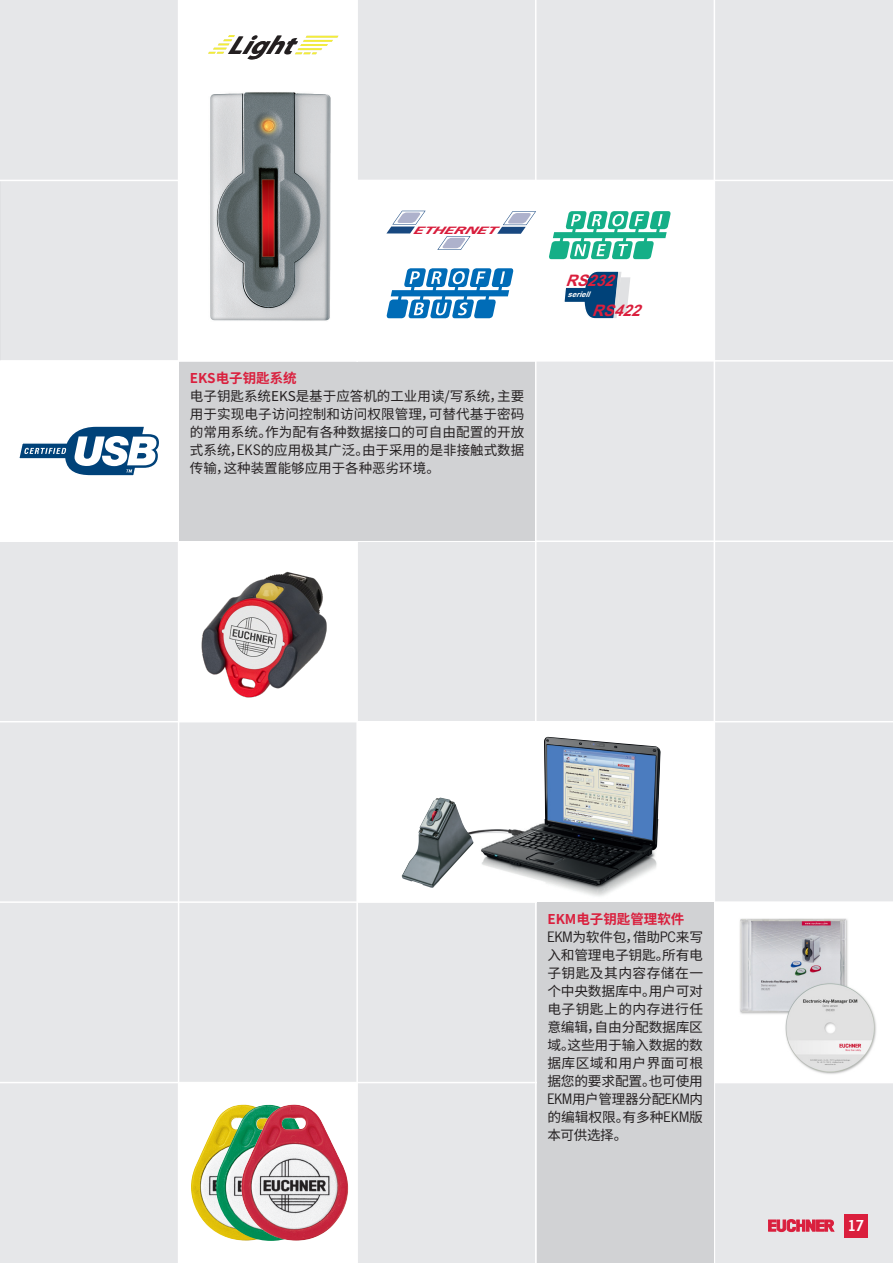
<style>
.page{position:relative;width:893px;height:1263px;background:#e6e7e9}
.page>*{position:absolute;margin:0;border:0;box-sizing:border-box;transform-origin:0 0}
.t1{font:italic 700 25.8px "Myriad";color:#231f20;scale:1.07 1}
.t2{font:16.5px "News Got Dem";color:#fff}
.t3{font:italic 700 15.9px "Arial";color:#da1f3d}
.t4{font:13.5px/18px "Source Han Sans CN";color:#231f20;text-align:justify}
.t5{font:700 13.5px "Source Han Sans CN";color:#da1f3d}
.t6{font:italic 700 9.45px "News Gothic";color:#d81d3c;scale:1.74 1}
.t7{font:italic 700 7.8px "Arial";color:#fff}
.s1{font-family:"News Gothic Std"}
.s2{font-weight:700;color:#da1f3d}
</style>
<div class="page">
<hr style="left:0;top:180px;width:893px;height:1px;background:#fff">
<hr style="left:0;top:360px;width:893px;height:2px;background:#fff">
<hr style="left:0;top:540px;width:893px;height:2px;background:#fff">
<hr style="left:0;top:721px;width:893px;height:1px;background:#fff">
<hr style="left:0;top:901px;width:893px;height:2px;background:#fff">
<hr style="left:0;top:1082px;width:893px;height:1px;background:#fff">
<hr style="left:178px;top:0;width:1px;height:1263px;background:#fff">
<hr style="left:356px;top:0;width:2px;height:1263px;background:#fff">
<hr style="left:535px;top:0;width:1px;height:1263px;background:#fff">
<hr style="left:714px;top:0;width:1px;height:1263px;background:#fff">
<svg style="left:768px;top:1219px;width:66px;height:12px"></svg>
<div style="left:844px;top:1214px;width:23px;height:23px;background:#da1f3d"></div>
<div style="left:179px;top:541px;width:178px;height:181px;background:#fff"></div>
<div style="left:179px;top:0;width:178px;height:361px;background:#fff"></div>
<img style="left:210px;top:92px;width:121px;height:229px">
<div style="left:179px;top:362px;width:356px;height:178px;background:#d1d2d4"></div>
<div style="left:349px;top:180px;width:365px;height:181px;background:#fff"></div>
<div style="left:537px;top:903px;width:177px;height:360px;background:#d1d2d4"></div>
<div style="left:0;top:361px;width:179px;height:180px;background:#fff"></div>
<svg style="left:19px;top:426px;width:140px;height:50px"></svg>
<div style="left:179px;top:1082px;width:178px;height:181px;background:#fff"></div>
<img style="left:191px;top:1104px;width:50px;height:128px">
<img style="left:216px;top:1105px;width:88px;height:136px">
<img style="left:241px;top:1104px;width:107px;height:136px">
<svg style="left:295px;top:36px;width:43px;height:18px"></svg>
<svg style="left:208px;top:35px;width:27px;height:19px"></svg>
<div style="left:357px;top:722px;width:357px;height:180px;background:#fff"></div>
<div style="left:714px;top:902px;width:179px;height:180px;background:#fff"></div>
<img style="left:739px;top:918px;width:137px;height:156px">
<img style="left:201px;top:571px;width:126px;height:127px">
<svg style="left:387px;top:211px;width:39px;height:22px"></svg>
<svg style="left:437px;top:236px;width:34px;height:14px"></svg>
<svg style="left:497px;top:211px;width:39px;height:23px"></svg>
<svg style="left:386px;top:268px;width:128px;height:50px"></svg>
<svg style="left:549px;top:211px;width:122px;height:48px"></svg>
<svg style="left:564px;top:271px;width:66px;height:48px"></svg>
<img style="left:402px;top:797px;width:71px;height:91px">
<img style="left:476px;top:830px;width:147px;height:67px">
<img style="left:482px;top:737px;width:179px;height:148px">
<h1 class="t1" style="left:227px;top:32px;width:78px">Light</h1>
<p class="t6" style="left:412px;top:224px;width:53px">ETHERNET</p>
<p class="t5" style="left:190px;top:370px;width:108px">EKS电子钥匙系统</p>
<p class="t4" style="left:190px;top:387px;width:336px">电子钥匙系统EKS是基于应答机的工业用读/写系统，主要用于实现电子访问控制和访问权限管理，可替代基于密码的常用系统。作为配有各种数据接口的可自由配置的开放式系统，<span class="s1">EKS</span>的应用极其广泛。由于采用的是非接触式数据传输，这种装置能够应用于各种恶劣环境。</p>
<p class="t3" style="left:565px;top:272px;width:56px">RS232</p>
<p class="t7" style="left:567px;top:290px;width:27px">seriell</p>
<p class="t3" style="left:592px;top:301px;width:56px">RS422</p>
<p class="t4" style="left:547px;top:911px;width:157px;text-align:left"><span class="s2">EKM电子钥匙管理软件<br></span><span class="s1">EKM</span>为软件包，借助<span class="s1">PC</span>来写入和管理电子钥匙。所有电子钥匙及其内容存储在一个中央数据库中。用户可对电子钥匙上的内存进行任意编辑，自由分配数据库区域。这些用于输入数据的数据库区域和用户界面可根据您的要求配置。也可使用<br><span class="s1">EKM</span>用户管理器分配<span class="s1">EKM</span>内的编辑权限。有多种<span class="s1">EKM</span>版本可供选择。</p>
<p class="t2" style="left:847px;top:1216px;width:18px">17</p>
</div>
